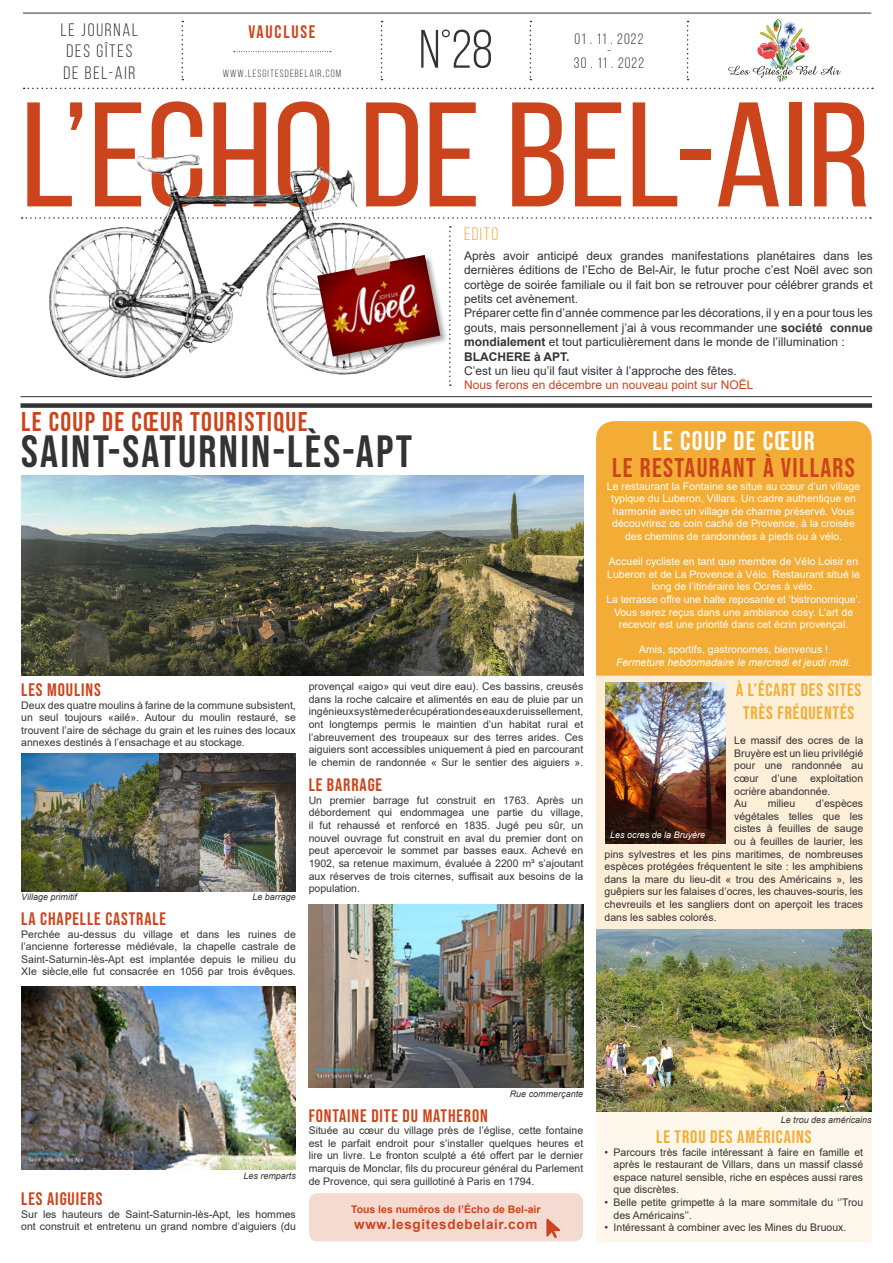
<style>
.page{position:relative;width:893px;height:1263px;background:#fff}
.page>*{position:absolute;margin:0;border:0;box-sizing:border-box;transform-origin:0 0}
.t1{font:148.5px "Bebas Neue";color:#cc441b;scale:1.08 1}
.t2{font:54px "Bebas Neue";color:#333}
.t3{font:45px "Bebas Neue";letter-spacing:.05em;color:#333}
.Sous_titre__rouge{font:27px "Bebas Neue";letter-spacing:.05em;color:#cc441b}
.t4{font:27px "Bebas Neue";letter-spacing:.05em;color:#fff}
.Sous_titre__rouge-2{font:18px "Bebas Neue";letter-spacing:.05em;color:#cc441b}
.Sous_titre__jaune{font:18px/22.5px "Bebas Neue";letter-spacing:.05em;color:#f3ac35;text-align:center}
.t5{font:18px/21.6px "Bebas Neue";letter-spacing:.1em;color:#333}
.Texte_principal{font:18px "Bebas Neue";letter-spacing:.05em;color:#cc441b}
.Sous_titre__rouge-3{font:18px "Bebas Neue";letter-spacing:.1em;color:#cc441b}
.t6{font:18px "Bebas Neue";letter-spacing:.075em;color:#f3ac35}
.t7{font:15px/12px "Bebas Neue";letter-spacing:.075em;color:#333;text-align:center}
.Sous_titre__rouge-4{font:700 13.5px "Arial";letter-spacing:.05em;color:#cc441b}
.t8{font:12px/14.4px "Arial";color:#333;text-align:justify}
.t9{font:12px "Arial";color:#cc441b}
.t10{font:700 12px "Arial";color:#333}
.Texte_principal-2{font:10.5px/12.6px "Arial";color:#333;text-align:justify}
.t11{font:10.5px/12.6px "Arial";color:#fff;text-align:center}
.t12{font:italic 10.5px/12.6px "Arial";color:#fff;text-align:center}
.Sous_titre__rouge-5{font:700 10.5px "Arial";color:#cc441b}
.t13{font:10.5px "Bebas Neue";letter-spacing:.105em;color:#333}
.t14{font:italic 9px "Arial";color:#333}
.t15{font:italic 9px "Arial";color:#fff}
.s1{font-weight:700}
.s2{font-size:15px}
.s3{font-style:normal}
</style>
<div class="page">
<img style="left:728px;top:19px;width:113px;height:63px">
<hr style="left:23px;top:13px;width:848px;height:1px;background:#333">
<svg style="left:182px;top:21px;width:1px;height:59px"></svg>
<svg style="left:234px;top:51px;width:97px;height:1px"></svg>
<svg style="left:381px;top:21px;width:1px;height:59px"></svg>
<svg style="left:530px;top:21px;width:1px;height:59px"></svg>
<svg style="left:687px;top:21px;width:2px;height:59px"></svg>
<svg style="left:24px;top:88px;width:849px;height:1px"></svg>
<svg style="left:22px;top:217px;width:849px;height:2px"></svg>
<svg style="left:449px;top:226px;width:2px;height:160px"></svg>
<img style="left:37px;top:154px;width:395px;height:225px">
<hr style="left:21px;top:396px;width:851px;height:1px;background:#333">
<div style="left:21px;top:403px;width:851px;height:5px;background:#333"></div>
<div style="left:317px;top:255px;width:132px;height:110px;background:#231f20;opacity:.38"></div>
<img style="left:317px;top:255px;width:123px;height:101px">
<svg style="left:354px;top:255px;width:37px;height:20px"></svg>
<img style="left:21px;top:475px;width:562px;height:201px">
<img style="left:21px;top:754px;width:275px;height:137px">
<img style="left:21px;top:987px;width:275px;height:183px">
<img style="left:309px;top:904px;width:274px;height:184px">
<img style="left:596px;top:929px;width:276px;height:183px">
<div style="left:596px;top:674px;width:276px;height:255px;background:#fdeed7"></div>
<img style="left:606px;top:683px;width:120px;height:160px">
<div style="left:596px;top:1112px;width:276px;height:130px;background:#fef7eb"></div>
<div style="left:596px;top:421px;width:276px;height:255px;background:#f3ac35"></div>
<div style="left:309px;top:1193px;width:274px;height:48px;background:#f5dad1;border-radius:9px"></div>
<svg style="left:546px;top:1219px;width:14px;height:19px"></svg>
<h3 class="t5" style="left:61px;top:19px;width:79px">LE JOURNAL<br>DES GÎTES<br>DE BEL-AIR</h3>
<h3 class="Sous_titre__rouge-3" style="left:248px;top:21px;width:68px">VAUCLUSE</h3>
<h2 class="t2" style="left:419px;top:20px;width:75px">N°28</h2>
<h3 class="t7" style="left:574px;top:33px;width:72px">01 . 11 . 2022 -<br>30 . 11 . 2022</h3>
<h1 class="t1" style="left:21px;top:75px;width:788px">L’ECHO DE BEL-AIR</h1>
<h3 class="t6" style="left:464px;top:224px;width:36px">EDITO</h3>
<p class="t8" style="left:464px;top:248px;width:410px">Après avoir anticipé deux grandes manifestations planétaires dans les dernières éditions de l’Echo de Bel-Air, le futur proche c’est Noël avec son cortège de soirée familiale ou il fait bon se retrouver pour célébrer grands et petits cet avènement.</p>
<p class="t8" style="left:464px;top:306px;width:410px">Préparer cette fin d’année commence par les décorations, il y en a pour tous les gouts, mais personnellement j’ai à vous recommander une <span class="s1">société connue mondialement</span> et tout particulièrement dans le monde de l’illumination :</p>
<p class="t10" style="left:464px;top:348px;width:107px">BLACHERE à APT.</p>
<p class="t8" style="left:464px;top:364px;width:274px">C’est un lieu qu’il faut visiter à l’approche des fêtes.</p>
<p class="t9" style="left:464px;top:377px;width:291px">Nous ferons en décembre un nouveau point sur NOËL</p>
<p class="Sous_titre__rouge" style="left:21px;top:407px;width:288px">LE COUP DE CŒUR TOURISTIQUE</p>
<p class="t13" style="left:223px;top:68px;width:120px">WWW<span class="s2">.</span>LESGITESDEBELAIR<span class="s2">.</span>COM</p>
<p class="t3" style="left:21px;top:426px;width:393px">SAINT-SATURNIN-LÈS-APT</p>
<p class="t4" style="left:653px;top:425px;width:163px">LE COUP DE CŒUR</p>
<p class="Sous_titre__rouge" style="left:612px;top:452px;width:244px">LE RESTAURANT À VILLARS</p>
<p class="t11" style="left:607px;top:479px;width:255px">Le restaurant la Fontaine se situe au cœur d’un village typique du Luberon, Villars. Un cadre authentique en harmonie avec un village de charme préservé. Vous découvrirez ce coin caché de Provence, à la croisée des chemins de randonnées à pieds ou à vélo.</p>
<p class="t11" style="left:606px;top:555px;width:256px">Accueil cycliste en tant que membre de Vélo Loisir en Luberon et de La Provence à Vélo. Restaurant situé le long de l’itinéraire les Ocres à vélo.<br>La terrasse offre une halte reposante et ‘bistronomique’.<br>Vous serez reçus dans une ambiance cosy. L’art de recevoir est une priorité dans cet écrin provençal.</p>
<p class="t12" style="left:616px;top:643px;width:237px"><span class="s3">Amis, sportifs, gastronomes, bienvenus !<br></span>Fermeture hebdomadaire le mercredi et jeudi midi.</p>
<p class="Sous_titre__rouge-2" style="left:21px;top:680px;width:81px">LES MOULINS</p>
<p class="Texte_principal-2" style="left:21px;top:698px;width:276px">Deux des quatre moulins à farine de la commune subsistent, un seul toujours «ailé». Autour du moulin restauré, se trouvent l’aire de séchage du grain et les ruines des locaux annexes destinés à l’ensachage et au stockage.</p>
<p class="t14" style="left:21px;top:891px;width:57px">Village primitif</p>
<p class="t14" style="left:252px;top:891px;width:45px">Le barrage</p>
<p class="Sous_titre__rouge-2" style="left:21px;top:908px;width:146px">LA CHAPELLE CASTRALE</p>
<p class="Texte_principal-2" style="left:21px;top:927px;width:276px">Perchée au-dessus du village et dans les ruines de l’ancienne forteresse médiévale, la chapelle castrale de Saint-Saturnin-lès-Apt est implantée depuis le milieu du XIe siècle,elle fut consacrée en 1056 par trois évêques.</p>
<p class="Texte_principal-2" style="left:309px;top:680px;width:276px">provençal «aigo» qui veut dire eau). Ces bassins, creusés dans la roche calcaire et alimentés en eau de pluie par un ingénieux système de récupération des eaux de ruissellement, ont longtemps permis le maintien d’un habitat rural et l’abreuvement des troupeaux sur des terres arides. Ces aiguiers sont accessibles uniquement à pied en parcourant le chemin de randonnée « Sur le sentier des aiguiers ».</p>
<p class="Sous_titre__rouge-2" style="left:309px;top:775px;width:75px">LE BARRAGE</p>
<p class="Texte_principal-2" style="left:309px;top:794px;width:276px">Un premier barrage fut construit en 1763. Après un débordement qui endommagea une partie du village, il fut rehaussé et renforcé en 1835. Jugé peu sûr, un nouvel ouvrage fut construit en aval du premier dont on peut apercevoir le sommet par basses eaux. Achevé en 1902, sa retenue maximum, évaluée à 2200 m³ s’ajoutant aux réserves de trois citernes, suffisait aux besoins de la population.</p>
<p class="Sous_titre__jaune" style="left:736px;top:679px;width:127px">À L’ÉCART DES SITES<br>TRÈS FRÉQUENTÉS</p>
<p class="Texte_principal-2" style="left:734px;top:734px;width:131px">Le massif des ocres de la Bruyère est un lieu privilégié pour une randonnée au cœur d’une exploitation ocrière abandonnée.</p>
<p class="Texte_principal-2" style="left:734px;top:797px;width:14px">Au</p>
<p class="Texte_principal-2" style="left:768px;top:797px;width:29px">milieu</p>
<p class="Texte_principal-2" style="left:816px;top:797px;width:49px">d’espèces</p>
<p class="Texte_principal-2" style="left:734px;top:810px;width:131px">végétales telles que les</p>
<p class="Texte_principal-2" style="left:734px;top:822px;width:131px">cistes à feuilles de sauge</p>
<p class="Texte_principal-2" style="left:734px;top:835px;width:131px">ou à feuilles de laurier, les</p>
<p class="Texte_principal-2" style="left:605px;top:847px;width:260px">pins sylvestres et les pins maritimes, de nombreuses</p>
<p class="Texte_principal-2" style="left:605px;top:860px;width:260px">espèces protégées fréquentent le site : les amphibiens</p>
<p class="Texte_principal-2" style="left:605px;top:873px;width:260px">dans la mare du lieu-dit « trou des Américains », les</p>
<p class="Texte_principal-2" style="left:605px;top:885px;width:260px">guêpiers sur les falaises d’ocres, les chauves-souris, les</p>
<p class="Texte_principal-2" style="left:605px;top:898px;width:260px">chevreuils et les sangliers dont on aperçoit les traces</p>
<p class="Texte_principal-2" style="left:605px;top:910px;width:114px">dans les sables colorés.</p>
<p class="t15" style="left:610px;top:829px;width:97px">Les ocres de la Bruyère</p>
<p class="t14" style="left:243px;top:1170px;width:54px">Les remparts</p>
<p class="Texte_principal" style="left:21px;top:1188px;width:83px">LES AIGUIERS</p>
<p class="Texte_principal-2" style="left:21px;top:1207px;width:276px">Sur les hauteurs de Saint-Saturnin-lès-Apt, les hommes ont construit et entretenu un grand nombre d’aiguiers (du</p>
<p class="t14" style="left:510px;top:1088px;width:75px">Rue commerçante</p>
<p class="Sous_titre__rouge-2" style="left:309px;top:1105px;width:181px">FONTAINE DITE DU MATHERON</p>
<p class="Texte_principal-2" style="left:309px;top:1124px;width:276px">Située au cœur du village près de l’église, cette fontaine est le parfait endroit pour s’installer quelques heures et lire un livre. Le fronton sculpté a été offert par le dernier marquis de Monclar, fils du procureur général du Parlement de Provence, qui sera guillotiné à Paris en 1794.</p>
<p class="Sous_titre__rouge-5" style="left:351px;top:1202px;width:191px">Tous les numéros de l’Écho de Bel-air</p>
<p class="Sous_titre__rouge-4" style="left:354px;top:1215px;width:185px">www.lesgitesdebelair.com</p>
<p class="t14" style="left:781px;top:1114px;width:93px">Le trou des américains</p>
<p class="Sous_titre__jaune" style="left:656px;top:1125px;width:157px">LE TROU DES AMÉRICAINS</p>
<p class="Texte_principal-2" style="left:614px;top:1145px;width:251px;text-indent:-9px">• Parcours très facile intéressant à faire en famille et après le restaurant de Villars, dans un massif classé espace naturel sensible, riche en espèces aussi rares que discrètes.</p>
<p class="Texte_principal-2" style="left:614px;top:1196px;width:251px;text-indent:-9px">• Belle petite grimpette à la mare sommitale du ‘’Trou des Américains’’.</p>
<p class="Texte_principal-2" style="left:605px;top:1221px;width:243px">• Intéressant à combiner avec les Mines du Bruoux.</p>
</div>
